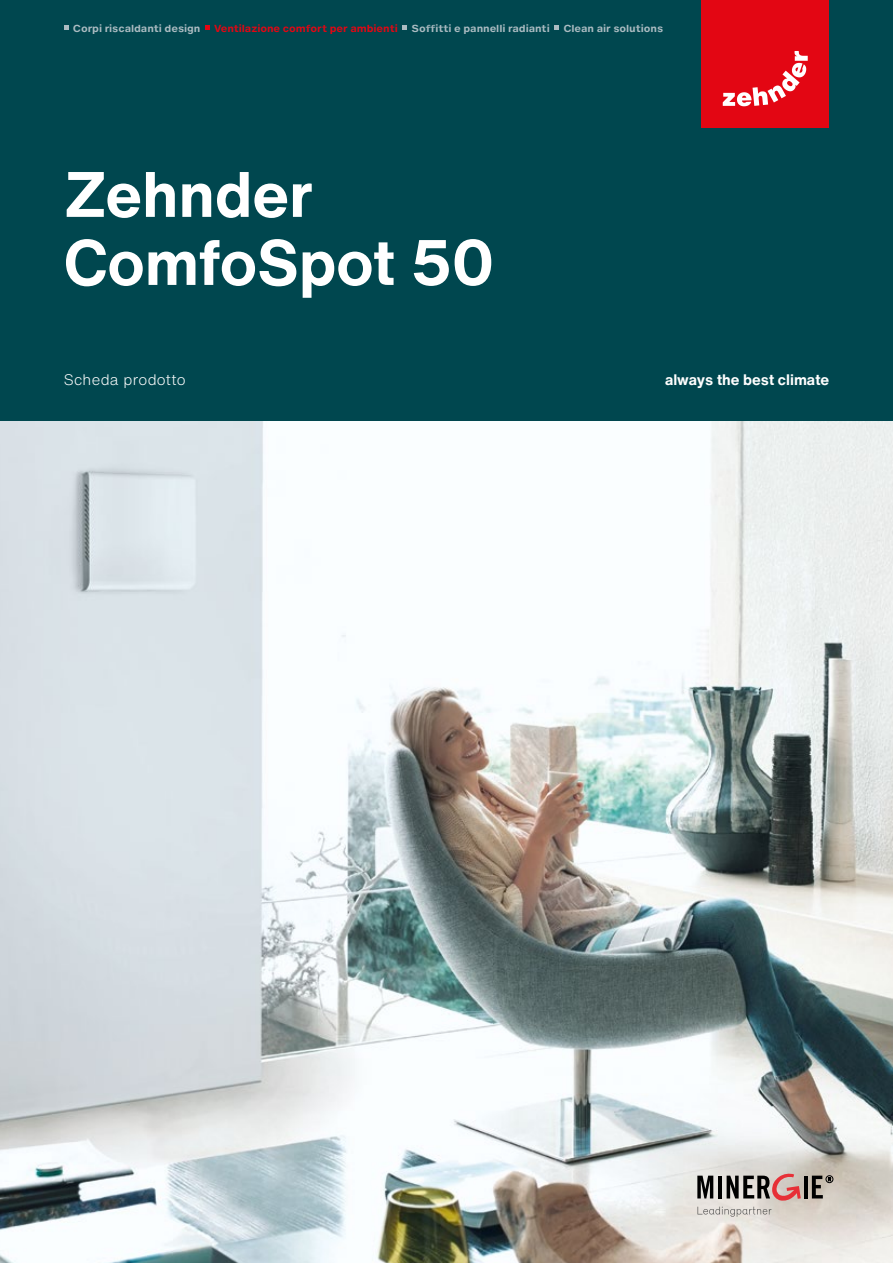
<style>
.page{position:relative;width:893px;height:1263px;background:#fff}
.page>*{position:absolute;margin:0;border:0;box-sizing:border-box;transform-origin:0 0}
.t1{font:700 63px/68.1px "Helvetica Now Text";color:#fff}
.t2{font:700 15px "Helvetica Now Text";color:#fff}
.t3{font:300 15px "Helvetica Now Text";letter-spacing:.02em;color:#fff}
.t4{font:700 9.75px "Helvetica Now Micro";letter-spacing:-.01em;color:#acbcc2}
.t5{font:700 9.75px "Helvetica Now Micro";letter-spacing:-.01em;color:#e30613}
</style>
<div class="page">
<img style="left:0;top:421px;width:893px;height:842px">
<div style="left:0;top:0;width:893px;height:421px;background:#00474f"></div>
<div style="left:702px;top:0;width:127px;height:128px;background:#e30613"></div>
<svg style="left:723px;top:51px;width:85px;height:55px"></svg>
<svg style="left:697px;top:1207px;width:74px;height:10px"></svg>
<svg style="left:697px;top:1175px;width:16px;height:23px"></svg>
<hr style="left:718px;top:1175px;width:4px;height:23px;background:#000">
<hr style="left:804px;top:1175px;width:3px;height:23px;background:#000">
<svg style="left:727px;top:1174px;width:74px;height:27px;background:#a0817e"></svg>
<div style="left:826px;top:1175px;width:7px;height:8px;border:1px solid #000;border-radius:50%"></div>
<svg style="left:812px;top:1175px;width:19px;height:23px"></svg>
<svg style="left:64px;top:26px;width:4px;height:4px"></svg>
<svg style="left:205px;top:26px;width:4px;height:4px"></svg>
<svg style="left:402px;top:26px;width:5px;height:4px"></svg>
<svg style="left:554px;top:26px;width:5px;height:4px"></svg>
<p class="t4" style="left:73px;top:21px;width:129px">Corpi riscaldanti design</p>
<p class="t5" style="left:214px;top:21px;width:185px">Ventilazione comfort per ambienti</p>
<p class="t4" style="left:412px;top:21px;width:140px">Soffitti e pannelli radianti</p>
<p class="t4" style="left:563px;top:21px;width:101px">Clean air solutions</p>
<h1 class="t1" style="left:64px;top:161px;width:431px">Zehnder<br>ComfoSpot 50</h1>
<h2 class="t3" style="left:64px;top:369px;width:123px">Scheda prodotto</h2>
<h2 class="t2" style="left:665px;top:369px;width:166px">always the best climate</h2>
</div>
